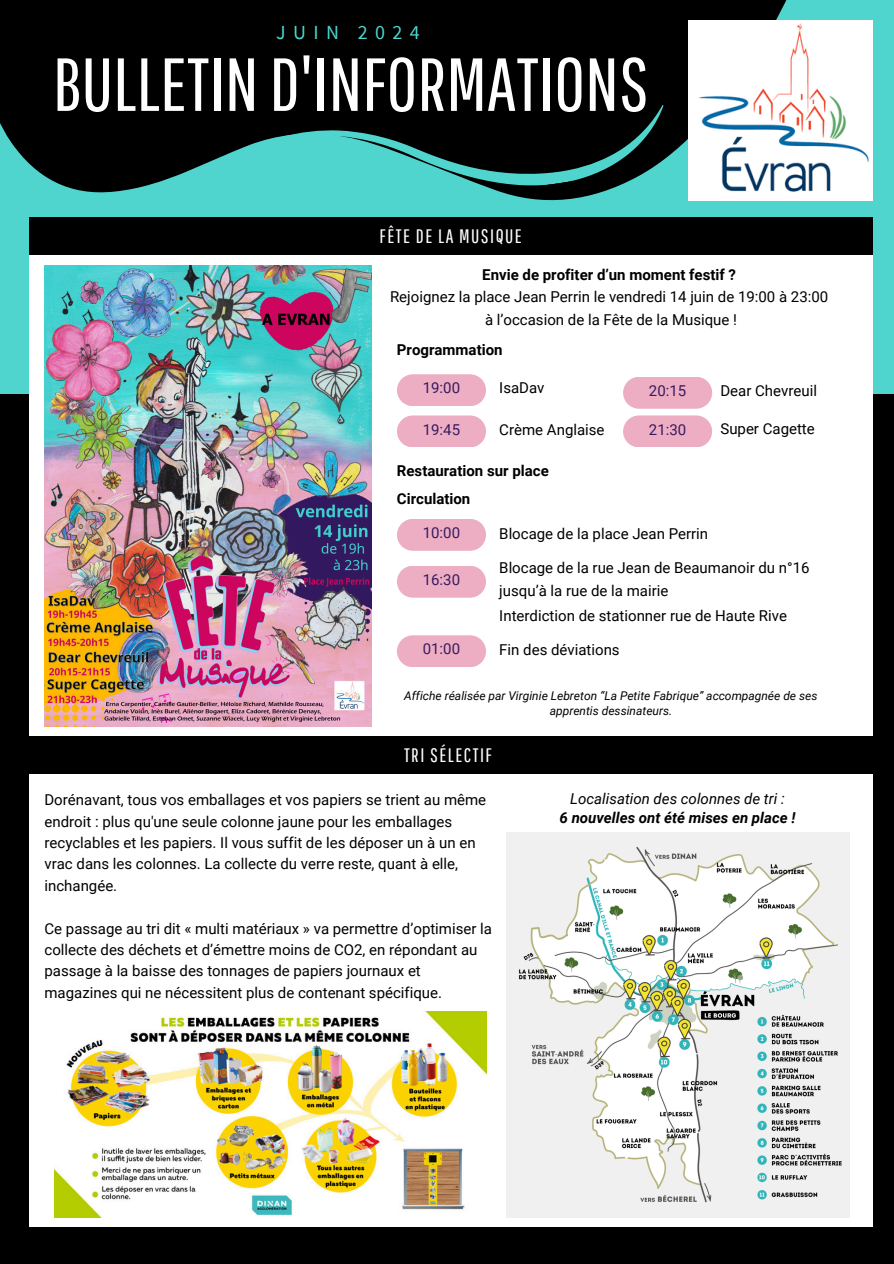
<style>
.page{position:relative;width:894px;height:1264px;background:#fff}
.page>*{position:absolute;margin:0;border:0;box-sizing:border-box;transform-origin:0 0}
.t1{font:75px "Pathway Gothic One";color:#fff}
.t2{font:19.95px "Source Sans Pro";letter-spacing:.37em;color:#50d5ce}
.t3{font:19.5px "Pathway Gothic One";letter-spacing:.075em;color:#fff}
.t4{font:15px/21.3px "Roboto";color:#000}
.t5{font:italic 15px/19.2px "Roboto";color:#000;text-align:center}
.t6{font:700 15px "Roboto";color:#000}
.t7{font:15px "Roboto";color:#361b60}
.t8{font:italic 12px/15px "Roboto";color:#000;text-align:center}
.s1{font-weight:700}
</style>
<div class="page">
<div style="left:0;top:0;width:893px;height:1263px;background:#000"></div>
<div style="left:29px;top:217px;width:843px;height:1009px;background:#fff"></div>
<svg style="left:0;top:0;width:893px;height:372px"></svg>
<img style="left:688px;top:20px;width:183px;height:180px">
<svg style="left:223px;top:80px;width:449px;height:137px"></svg>
<div style="left:29px;top:217px;width:843px;height:38px;background:#000"></div>
<svg style="left:397px;top:374px;width:89px;height:32px"></svg>
<svg style="left:397px;top:415px;width:89px;height:32px"></svg>
<svg style="left:623px;top:377px;width:89px;height:32px"></svg>
<svg style="left:623px;top:415px;width:89px;height:32px"></svg>
<div style="left:20px;top:736px;width:855px;height:37px;background:#000"></div>
<img style="left:506px;top:832px;width:343px;height:384px">
<img style="left:54px;top:1011px;width:432px;height:206px">
<svg style="left:397px;top:519px;width:89px;height:32px"></svg>
<svg style="left:397px;top:566px;width:89px;height:31px"></svg>
<svg style="left:397px;top:635px;width:89px;height:32px"></svg>
<img style="left:44px;top:265px;width:327px;height:461px">
<h4 class="t2" style="left:276px;top:19px;width:145px">JUIN 2024</h4>
<h4 class="t1" style="left:53px;top:39px;width:597px">BULLETIN D'INFORMATIONS</h4>
<h2 class="t3" style="left:379px;top:224px;width:144px">FÊTE DE LA MUSIQUE</h2>
<h4 class="t4" style="left:390px;top:263px;width:439px;line-height:22.5px;text-align:center"><span class="s1">Envie de profiter d’un moment festif ?<br></span>Rejoignez la place Jean Perrin le vendredi 14 juin de 19:00 à 23:00 à l’occasion de la Fête de la Musique !</h4>
<h4 class="t6" style="left:397px;top:341px;width:107px">Programmation</h4>
<h1 class="t7" style="left:422px;top:379px;width:39px">19:00</h1>
<p class="t7" style="left:422px;top:420px;width:39px">19:45</p>
<h4 class="t4" style="left:499px;top:377px;width:47px">IsaDav</h4>
<h4 class="t4" style="left:499px;top:419px;width:107px">Crème Anglaise</h4>
<h3 class="t6" style="left:397px;top:461px;width:153px">Restauration sur place</h3>
<h3 class="t6" style="left:397px;top:490px;width:75px">Circulation</h3>
<p class="t7" style="left:648px;top:382px;width:39px">20:15</p>
<h2 class="t7" style="left:648px;top:420px;width:39px">21:30</h2>
<h4 class="t4" style="left:720px;top:380px;width:98px">Dear Chevreuil</h4>
<h4 class="t4" style="left:720px;top:418px;width:96px">Super Cagette</h4>
<h4 class="t7" style="left:422px;top:524px;width:39px">10:00</h4>
<h4 class="t7" style="left:422px;top:571px;width:39px">16:30</h4>
<h4 class="t4" style="left:499px;top:522px;width:210px">Blocage de la place Jean Perrin</h4>
<h4 class="t4" style="left:499px;top:557px;width:312px;line-height:22.5px">Blocage de la rue Jean de Beaumanoir du n°16 jusqu’à la rue de la mairie</h4>
<h4 class="t4" style="left:499px;top:605px;width:289px">Interdiction de stationner rue de Haute Rive</h4>
<h4 class="t7" style="left:422px;top:640px;width:39px">01:00</h4>
<h4 class="t4" style="left:499px;top:639px;width:122px">Fin des déviations</h4>
<p class="t8" style="left:404px;top:688px;width:414px">Affiche réalisée par Virginie Lebreton “La Petite Fabrique” accompagnée de ses apprentis dessinateurs.</p>
<p class="t3" style="left:404px;top:743px;width:89px">TRI SÉLECTIF</p>
<h4 class="t4" style="left:44px;top:789px;width:443px">Dorénavant, tous vos emballages et vos papiers se trient au même endroit : plus qu'une seule colonne jaune pour les emballages recyclables et les papiers. Il vous suffit de les déposer un à un en vrac dans les colonnes. La collecte du verre reste, quant à elle, inchangée.</h4>
<h4 class="t4" style="left:44px;top:917px;width:449px">Ce passage au tri dit « multi matériaux » va permettre d’optimiser la collecte des déchets et d’émettre moins de CO2, en répondant au passage à la baisse des tonnages de papiers journaux et magazines qui ne nécessitent plus de contenant spécifique.</h4>
<p class="t5" style="left:559px;top:788px;width:237px">Localisation des colonnes de tri :<br><span class="s1">6 nouvelles ont été mises en place !</span></p>
</div>
